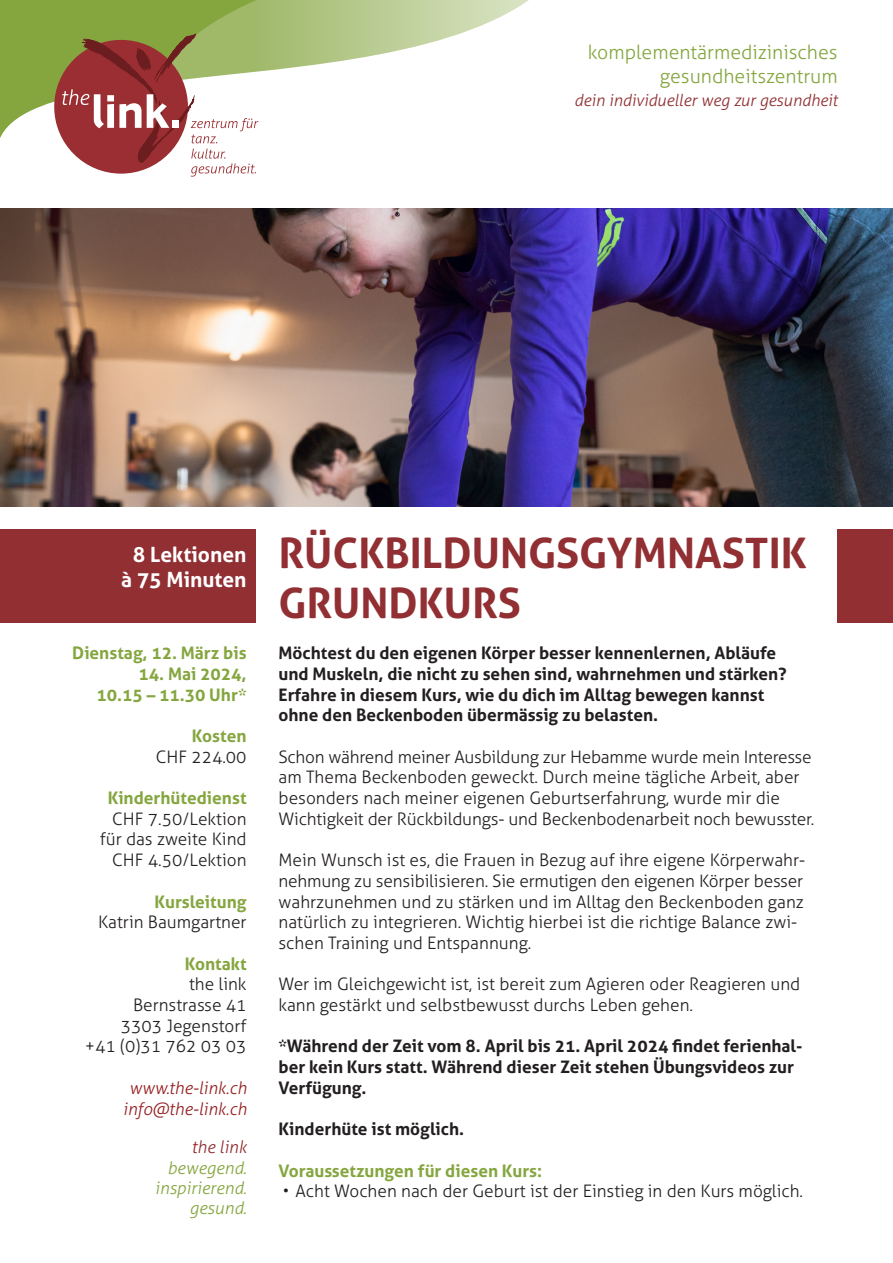
<style>
.page{position:relative;width:893px;height:1263px;background:#fff}
.page>*{position:absolute;margin:0;border:0;box-sizing:border-box;transform-origin:0 0}
.t1{font:700 42px "Aller";color:#912f33}
.t2{font:700 21px "Aller";color:#fff}
.t3{font:300 19.5px/23.4px "Aller";color:#85a63f;text-align:right}
.t4{font:300 17.25px/20.7px "Aller";color:#231f20}
.t5{font:700 17.25px/20.7px "Aller";color:#231f20}
.t6{font:700 17.25px "Aller";color:#85a63f}
.t7{font:italic 300 17.25px "Aller";color:#962124}
.t8{font:italic 300 17.25px "Aller";color:#85a63f}
.t9{font:italic 300 17.25px "Aller";color:#912f33}
.t10{font:italic 300 16.5px "Aller";color:#912f33}
.s1{color:#962124}
</style>
<div class="page">
<svg style="left:0;top:0;width:529px;height:138px"></svg>
<svg style="left:62px;top:33px;width:196px;height:144px"></svg>
<div style="left:838px;top:529px;width:55px;height:94px;background:#912f33"></div>
<div style="left:0;top:529px;width:255px;height:94px;background:#912f33"></div>
<img style="left:0;top:208px;width:893px;height:298px">
<p class="t3" style="left:588px;top:41px;width:251px">komplementärmedizinisches gesundheitszentrum</p>
<p class="t10" style="left:574px;top:90px;width:265px">dein individueller weg zur gesundheit</p>
<p class="t2" style="left:133px;top:541px;width:115px">8 Lektionen</p>
<p class="t2" style="left:121px;top:567px;width:127px">à 75 Minuten</p>
<p class="t6" style="left:72px;top:642px;width:176px">Dienstag, 12. März bis</p>
<p class="t6" style="left:139px;top:663px;width:110px">14. Mai 2024,</p>
<p class="t6" style="left:97px;top:684px;width:152px">10.15 – 11.30 Uhr*</p>
<p class="t6" style="left:192px;top:725px;width:56px">Kosten</p>
<p class="t4" style="left:156px;top:746px;width:92px">CHF 224.00</p>
<p class="t6" style="left:108px;top:787px;width:140px">Kinderhütedienst</p>
<p class="t4" style="left:112px;top:808px;width:136px">CHF 7.50/Lektion</p>
<p class="t4" style="left:100px;top:829px;width:148px">für das zweite Kind</p>
<p class="t4" style="left:112px;top:850px;width:136px">CHF 4.50/Lektion</p>
<p class="t6" style="left:154px;top:891px;width:94px">Kursleitung</p>
<p class="t4" style="left:98px;top:912px;width:150px">Katrin Baumgartner</p>
<p class="t6" style="left:185px;top:953px;width:63px">Kontakt</p>
<p class="t4" style="left:189px;top:974px;width:59px">the link</p>
<p class="t4" style="left:133px;top:994px;width:115px">Bernstrasse 41</p>
<p class="t4" style="left:121px;top:1015px;width:127px">3303 Jegenstorf</p>
<p class="t4" style="left:85px;top:1036px;width:163px">+41 (0)31 762 03 03</p>
<p class="t7" style="left:129px;top:1077px;width:119px">www.the-link.ch</p>
<p class="t7" style="left:123px;top:1098px;width:125px">info@the-link.ch</p>
<p class="t9" style="left:192px;top:1137px;width:57px"><span class="s1">t</span>he link</p>
<p class="t8" style="left:167px;top:1157px;width:81px">bewegend.</p>
<p class="t8" style="left:155px;top:1177px;width:93px">inspirierend.</p>
<p class="t8" style="left:190px;top:1198px;width:59px">gesund.</p>
<p class="t1" style="left:279px;top:527px;width:530px">RÜCKBILDUNGSGYMNASTIK</p>
<p class="t1" style="left:279px;top:577px;width:244px">GRUNDKURS</p>
<p class="t5" style="left:279px;top:642px;width:509px">Möchtest du den eigenen Körper besser kennenlernen, Abläufe und Muskeln, die nicht zu sehen sind, wahrnehmen und stärken?<br>Erfahre in diesem Kurs, wie du dich im Alltag bewegen kannst ohne den Beckenboden übermässig zu belasten.</p>
<p class="t4" style="left:279px;top:746px;width:537px">Schon während meiner Ausbildung zur Hebamme wurde mein Interesse am Thema Beckenboden geweckt. Durch meine tägliche Arbeit, aber besonders nach meiner eigenen Geburtserfahrung, wurde mir die Wichtigkeit der Rückbildungs- und Beckenbodenarbeit noch bewusster.</p>
<p class="t4" style="left:279px;top:850px;width:528px">Mein Wunsch ist es, die Frauen in Bezug auf ihre eigene Körperwahr&shy;nehmung zu sensibilisieren. Sie ermutigen den eigenen Körper besser wahrzunehmen und zu stärken und im Alltag den Beckenboden ganz natürlich zu integrieren. Wichtig hierbei ist die richtige Balance zwi&shy;schen Training und Entspannung.</p>
<p class="t4" style="left:279px;top:974px;width:523px">Wer im Gleichgewicht ist, ist bereit zum Agieren oder Reagieren und kann gestärkt und selbstbewusst durchs Leben gehen.</p>
<p class="t5" style="left:279px;top:1036px;width:526px">*Während der Zeit vom 8. April bis 21. April 2024 findet ferienhal&shy;ber kein Kurs statt. Während dieser Zeit stehen Übungsvideos zur<br>Verfügung.</p>
<p class="t5" style="left:279px;top:1119px;width:187px">Kinderhüte ist möglich.</p>
<p class="t6" style="left:279px;top:1160px;width:265px">Voraussetzungen für diesen Kurs:</p>
<p class="t4" style="left:283px;top:1181px;width:522px">• Acht Wochen nach der Geburt ist der Einstieg in den Kurs möglich.</p>
</div>
